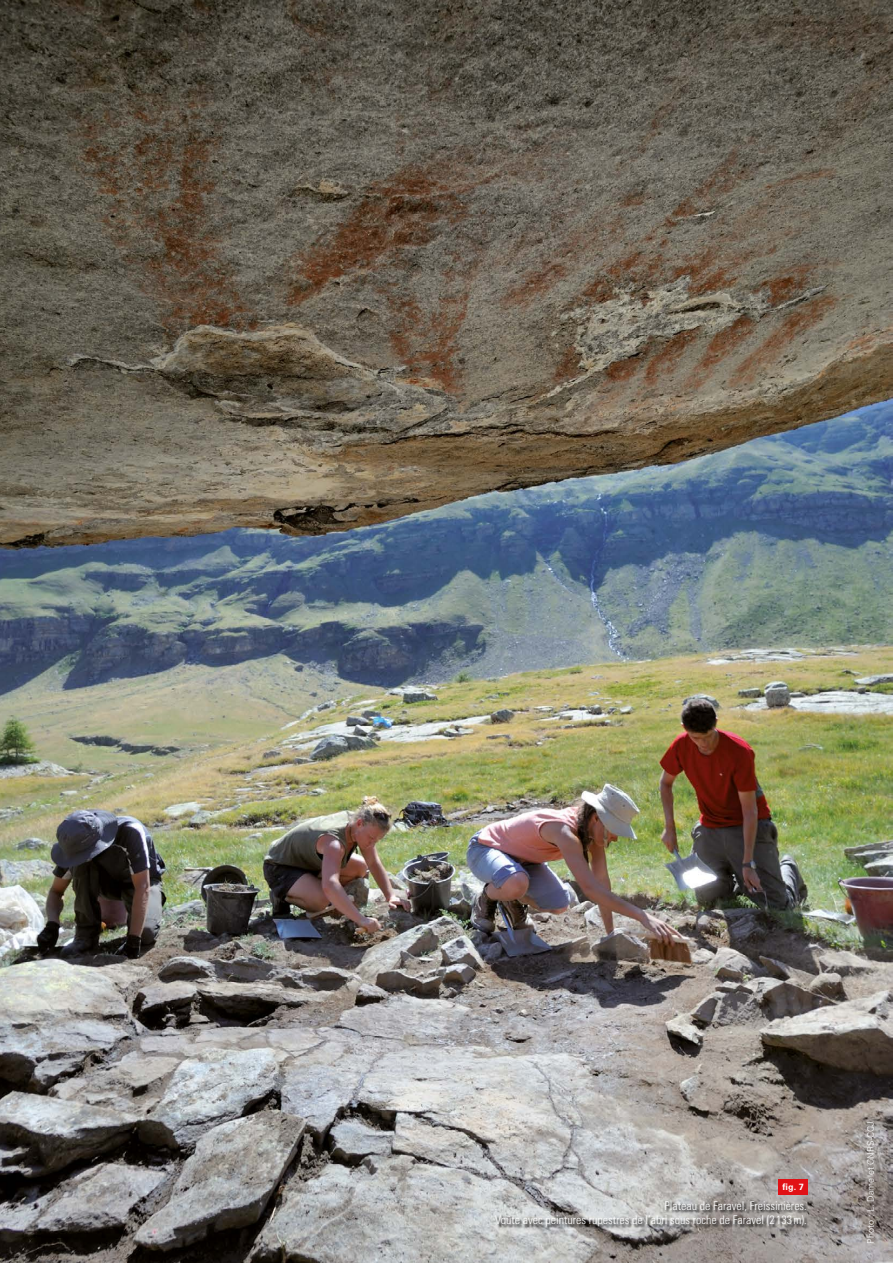
<style>
.page{position:relative;width:893px;height:1263px;background:#fff}
.page>*{position:absolute;margin:0;border:0;box-sizing:border-box;transform-origin:0 0}
.t1{font:300 condensed 12px/14.4px "Univers";color:#fff;text-align:right}
.t2{font:300 9px "Univers";letter-spacing:.01em;color:#fff}
.t3{font:700 9px "Univers";color:#fff}
</style>
<div class="page">
<img style="left:0;top:0;width:893px;height:1263px">
<div style="left:778px;top:1179px;width:30px;height:15px;background:#e11116"></div>
<svg style="left:496px;top:1201px;width:314px;height:29px;background:#9f9d9c"></svg>
<p class="t3" style="left:782px;top:1181px;width:23px">fig. 7</p>
<p class="t1" style="left:495px;top:1198px;width:313px">Plateau de Faravel, Freissinières.<br>Voûte avec peintures rupestres de l’abri sous roche de Faravel (2 133m).</p>
<p class="t2" style="left:865px;top:1244px;width:124px;rotate:-90deg">Photo : L. Damelet CNRS-CCJ</p>
</div>
